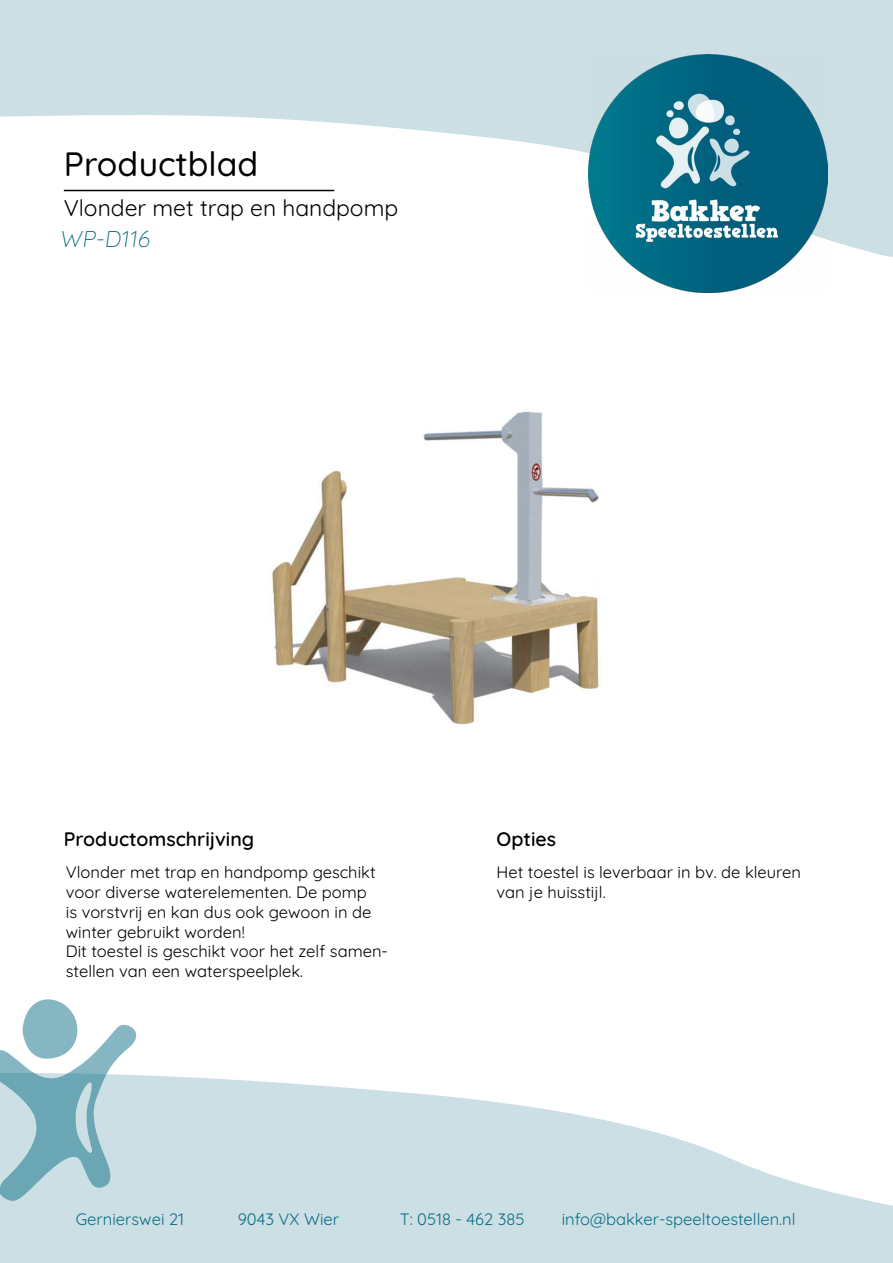
<style>
.page{position:relative;width:893px;height:1263px;background:#fff}
.page>*{position:absolute;margin:0;border:0;box-sizing:border-box;transform-origin:0 0}
.t1{font:500 33.75px "Quicksand";color:#000}
.t2{font:22.8px "Quicksand";color:#000}
.t3{font:300 22.8px "Quicksand";color:#0b6d85}
.t4{font:600 19.5px "Quicksand";color:#000}
.t5{font:16.5px/19.8px "Quicksand";color:#000}
.t6{font:16.5px "Quicksand";color:#0b6d85}
</style>
<div class="page">
<svg style="left:0;top:0;width:893px;height:257px;fill:#ccdfe5"></svg>
<img style="left:589px;top:54px;width:238px;height:238px">
<svg style="left:0;top:1075px;width:893px;height:188px;fill:#ccdfe5"></svg>
<svg style="left:0;top:999px;width:136px;height:202px"></svg>
<hr style="left:64px;top:190px;width:270px;height:1px;background:#000">
<img style="left:271px;top:411px;width:328px;height:314px">
<h1 class="t1" style="left:64px;top:138px;width:196px">Productblad</h1>
<h2 class="t2" style="left:64px;top:191px;width:336px">Vlonder met trap en handpomp</h2>
<h2 class="t3" style="left:60px;top:221px;width:95px">WP-D116</h2>
<p class="t4" style="left:64px;top:823px;width:192px">Productomschrijving</p>
<p class="t4" style="left:497px;top:823px;width:61px">Opties</p>
<p class="t5" style="left:66px;top:861px;width:324px">Vlonder met trap en handpomp geschikt voor diverse waterelementen. De pomp<br>is vorstvrij en kan dus ook gewoon in de winter gebruikt worden!<br>Dit toestel is geschikt voor het zelf samen&shy;stellen van een waterspeelplek.</p>
<p class="t5" style="left:497px;top:861px;width:306px">Het toestel is leverbaar in bv. de kleuren van je huisstijl.</p>
<p class="t6" style="left:76px;top:1207px;width:110px">Gernierswei 21</p>
<p class="t6" style="left:238px;top:1207px;width:103px">9043 VX Wier</p>
<p class="t6" style="left:400px;top:1207px;width:126px">T: 0518 - 462 385</p>
<p class="t6" style="left:562px;top:1207px;width:235px">info@bakker-speeltoestellen.nl</p>
</div>
